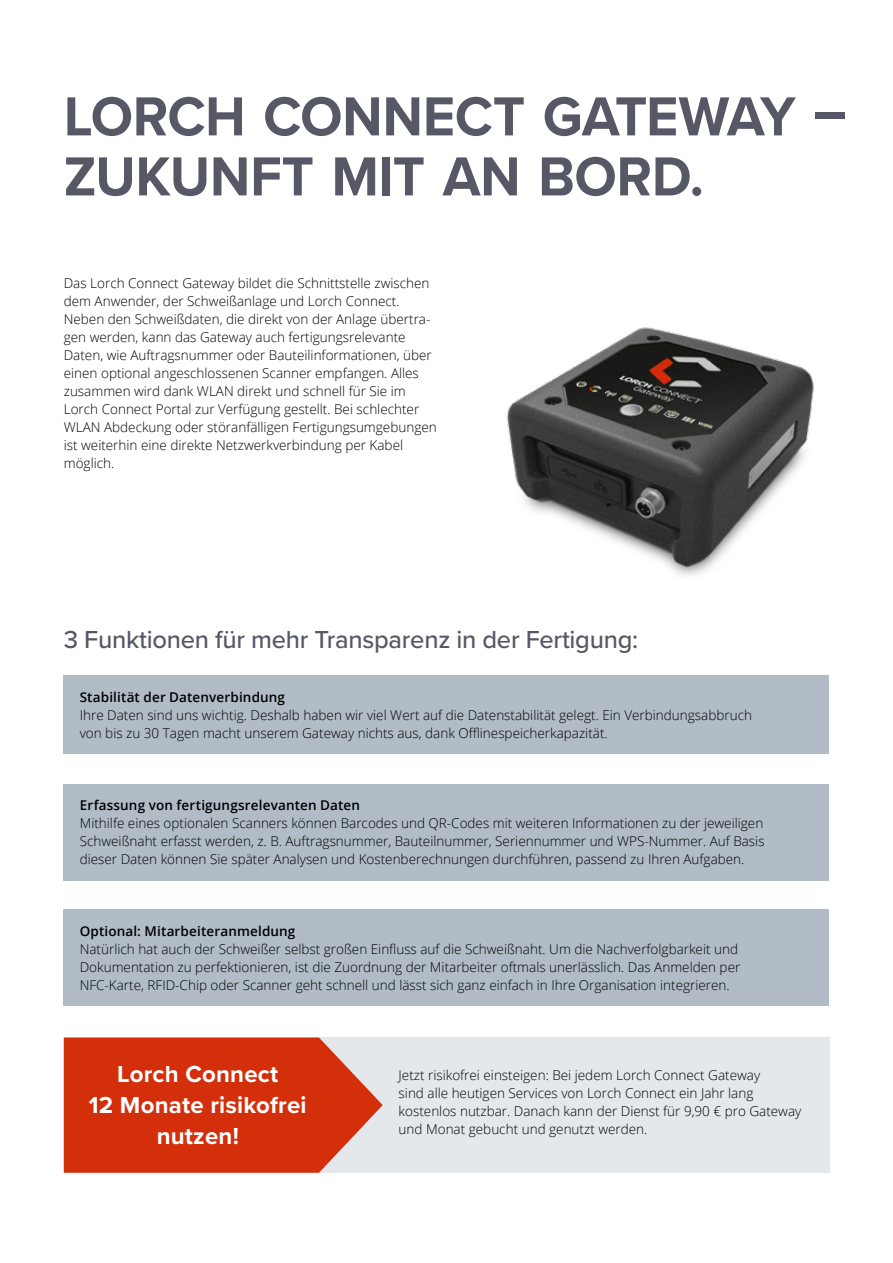
<style>
.page{position:relative;width:893px;height:1263px;background:#fff}
.page>*{position:absolute;margin:0;border:0;box-sizing:border-box;transform-origin:0 0}
.t1{font:700 57px/60px "Proxima Nova";letter-spacing:-.005em;color:#575866}
.t2{font:500 25.5px "Proxima Nova";letter-spacing:-.01em;color:#575866}
.t3{font:700 24px/31.2px "Proxima Nova";letter-spacing:.01em;color:#fff;text-align:center}
.t4{font:300 13.5px/18px "Open Sans";color:#000}
.t5{font:600 13.5px "Open Sans";letter-spacing:.01em;color:#000}
</style>
<div class="page">
<img style="left:506px;top:327px;width:308px;height:249px">
<div style="left:319px;top:1037px;width:510px;height:136px;background:#e4e8eb"></div>
<svg style="left:64px;top:1037px;width:319px;height:136px;background:#d54121"></svg>
<div style="left:64px;top:675px;width:765px;height:79px;background:#b2bcc6"></div>
<div style="left:64px;top:784px;width:765px;height:96px;background:#b2bcc6"></div>
<div style="left:64px;top:909px;width:765px;height:97px;background:#b2bcc6"></div>
<h1 class="t1" style="left:64px;top:85px;width:784px">LORCH CONNECT GATEWAY –<br>ZUKUNFT MIT AN BORD.</h1>
<p class="t4" style="left:64px;top:274px;width:374px">Das Lorch Connect Gateway bildet die Schnittstelle zwischen dem Anwender, der Schweißanlage und Lorch Connect.<br>Neben den Schweißdaten, die direkt von der Anlage übertra&shy;gen werden, kann das Gateway auch fertigungsrelevante Daten, wie Auftragsnummer oder Bauteilinformationen, über einen optional angeschlossenen Scanner empfangen. Alles zusammen wird dank WLAN direkt und schnell für Sie im Lorch Connect Portal zur Verfügung gestellt. Bei schlechter WLAN Abdeckung oder störanfälligen Fertigungsumgebungen ist weiterhin eine direkte Netzwerkverbindung per Kabel möglich.</p>
<h2 class="t2" style="left:64px;top:621px;width:576px">3 Funktionen für mehr Transparenz in der Fertigung:</h2>
<p class="t5" style="left:80px;top:688px;width:207px">Stabilität der Datenverbindung</p>
<p class="t4" style="left:80px;top:706px;width:674px">Ihre Daten sind uns wichtig. Deshalb haben wir viel Wert auf die Datenstabilität gelegt. Ein Verbindungsabbruch von bis zu 30 Tagen macht unserem Gateway nichts aus, dank Offlinespeicherkapazität.</p>
<p class="t5" style="left:80px;top:796px;width:282px">Erfassung von fertigungsrelevanten Daten</p>
<p class="t4" style="left:80px;top:814px;width:686px;text-align:justify">Mithilfe eines optionalen Scanners können Barcodes und QR-Codes mit weiteren Informationen zu der jeweiligen Schweißnaht erfasst werden, z. B. Auftragsnummer, Bauteilnummer, Seriennummer und WPS-Nummer. Auf Basis dieser Daten können Sie später Analysen und Kostenberechnungen durchführen, passend zu Ihren Aufgaben.</p>
<p class="t5" style="left:80px;top:922px;width:217px">Optional: Mitarbeiteranmeldung</p>
<p class="t4" style="left:80px;top:940px;width:662px">Natürlich hat auch der Schweißer selbst großen Einfluss auf die Schweißnaht. Um die Nachverfolgbarkeit und<br>Dokumentation zu perfektionieren, ist die Zuordnung der Mitarbeiter oftmals unerlässlich. Das Anmelden per<br>NFC-Karte, RFID-Chip oder Scanner geht schnell und lässt sich ganz einfach in Ihre Organisation integrieren.</p>
<h3 class="t3" style="left:89px;top:1058px;width:219px">Lorch Connect<br>12 Monate risikofrei nutzen!</h3>
<p class="t4" style="left:399px;top:1066px;width:404px">Jetzt risikofrei einsteigen: Bei jedem Lorch Connect Gateway<br>sind alle heutigen Services von Lorch Connect ein Jahr lang kostenlos nutzbar. Danach kann der Dienst für 9,90 € pro Gateway und Monat gebucht und genutzt werden.</p>
</div>
